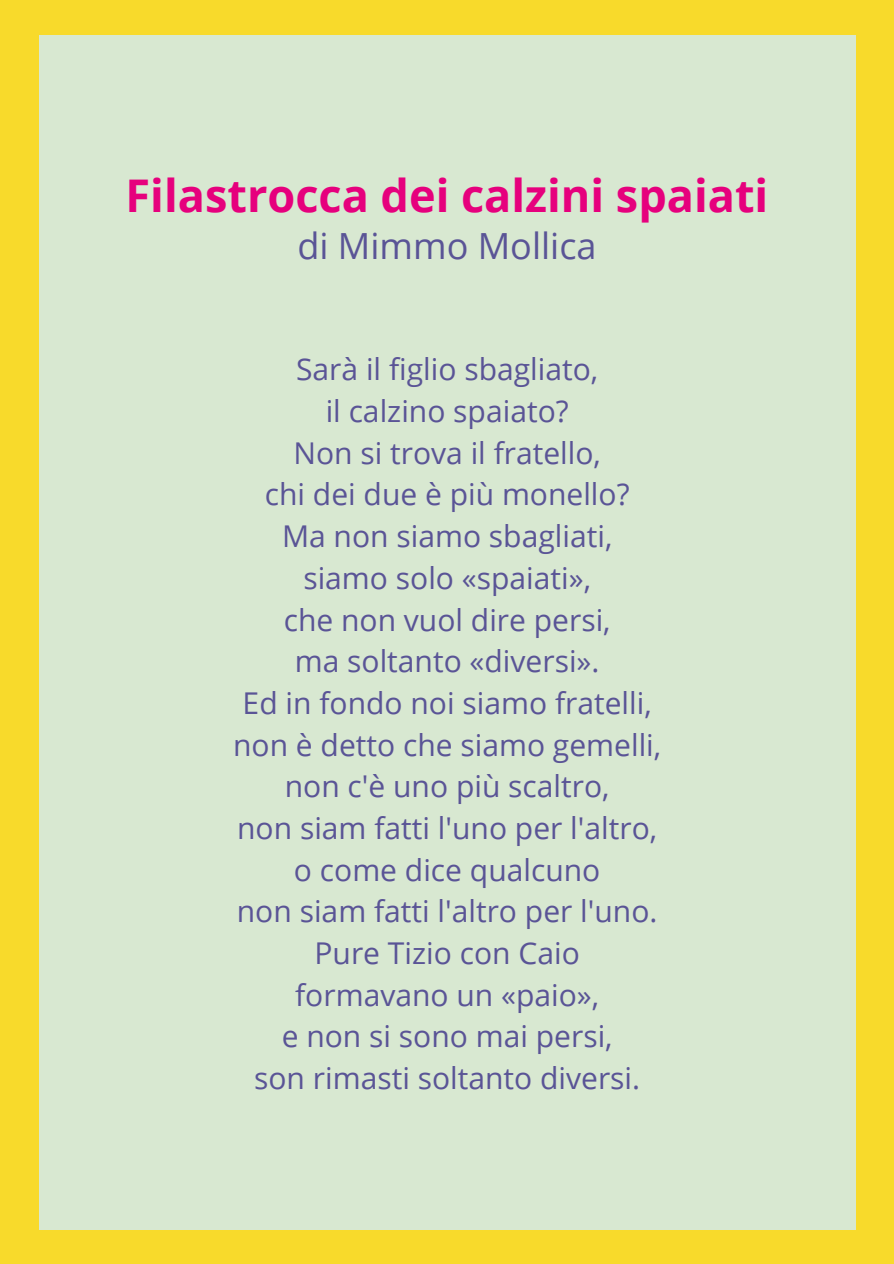
<style>
.page{position:relative;width:894px;height:1264px;background:#fff}
.page>*{position:absolute;margin:0;border:0;box-sizing:border-box;transform-origin:0 0}
.t1{font:700 45px "Open Sans";color:#e6007d}
.t2{font:36px "Open Sans";color:#5a5496}
.t3{font:30px/41.7px "Open Sans";color:#5a5496;text-align:center}
</style>
<div class="page">
<div style="left:0;top:0;width:893px;height:1263px;background:#f8da2b"></div>
<div style="left:39px;top:35px;width:816px;height:1194px;background:#d8e8d1"></div>
<h1 class="t1" style="left:126px;top:164px;width:644px">Filastrocca dei calzini spaiati</h1>
<p class="t2" style="left:297px;top:220px;width:300px">di Mimmo Mollica</p>
<p class="t3" style="left:233px;top:348px;width:429px">Sarà il figlio sbagliato,<br>il calzino spaiato?<br>Non si trova il fratello,<br>chi dei due è più monello?<br>Ma non siamo sbagliati,<br>siamo solo «spaiati»,<br>che non vuol dire persi,<br>ma soltanto «diversi».<br>Ed in fondo noi siamo fratelli, non è detto che siamo gemelli, non c'è uno più scaltro,<br>non siam fatti l'uno per l'altro, o come dice qualcuno<br>non siam fatti l'altro per l'uno.<br>Pure Tizio con Caio<br>formavano un «paio»,<br>e non si sono mai persi,<br>son rimasti soltanto diversi.</p>
</div>
